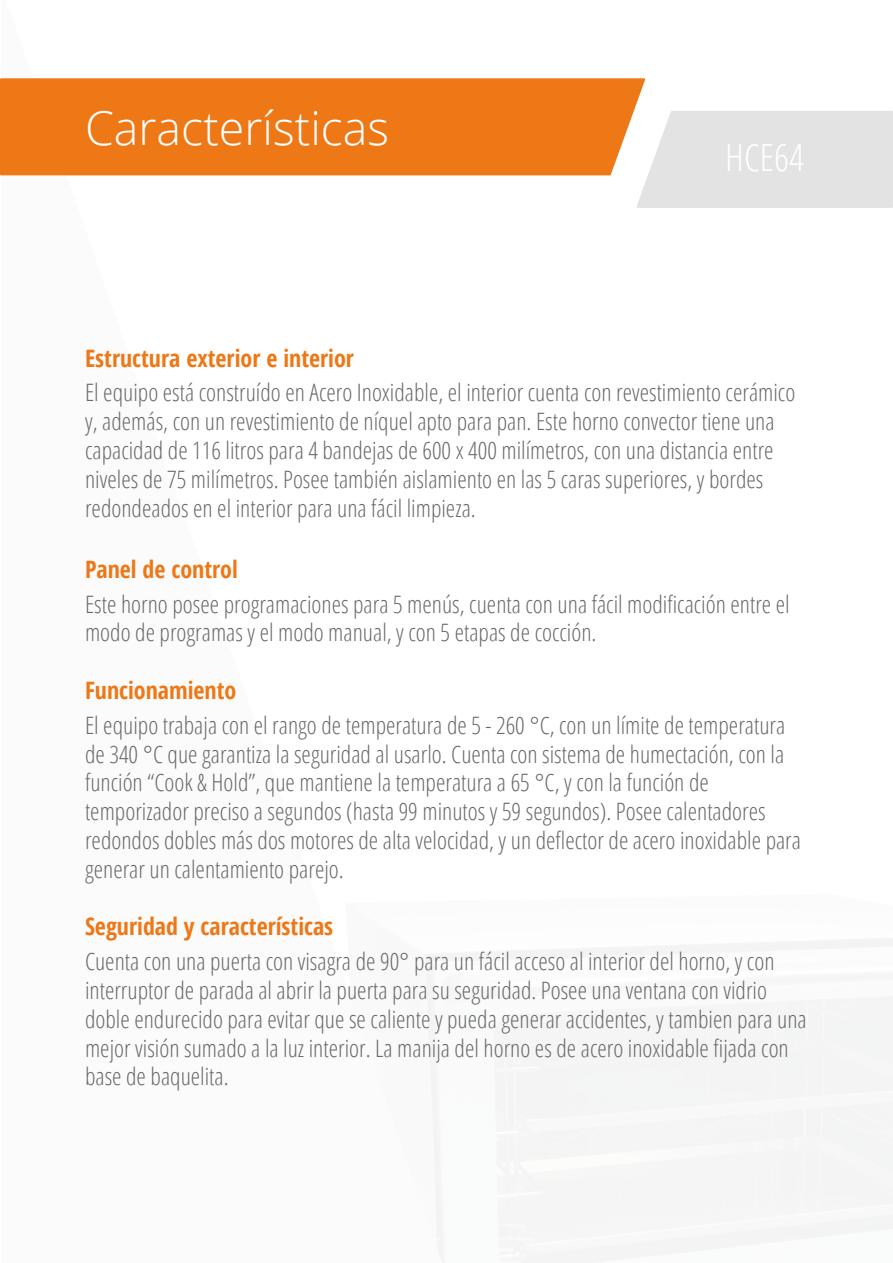
<style>
.page{position:relative;width:893px;height:1263px;background:#fff}
.page>*{position:absolute;margin:0;border:0;box-sizing:border-box;transform-origin:0 0}
.t1{font:300 46.5px "Open Sans";color:#fff}
.t2{font:300 condensed 37.5px "Open Sans";color:#fff}
.t3{font:300 condensed 24px/28.8px "Open Sans";color:#696969}
.t4{font:700 condensed 24px "Open Sans";color:#ee7716}
</style>
<div class="page">
<svg style="left:2px;top:175px;width:440px;height:1088px"></svg>
<div style="left:0;top:78px;width:645px;height:97px;background:#ee7716"></div>
<div style="left:636px;top:111px;width:257px;height:97px;background:#e3e3e3"></div>
<h1 class="t1" style="left:85px;top:96px;width:306px">Características</h1>
<h2 class="t2" style="left:725px;top:132px;width:80px">HCE64</h2>
<p class="t4" style="left:85px;top:341px;width:270px">Estructura exterior e interior</p>
<p class="t3" style="left:85px;top:377px;width:712px">El equipo está construído en Acero Inoxidable, el interior cuenta con revestimiento cerámico y, además, con un revestimiento de níquel apto para pan. Este horno convector tiene una capacidad de 116 litros para 4 bandejas de 600 x 400 milímetros, con una distancia entre niveles de 75 milímetros. Posee también aislamiento en las 5 caras superiores, y bordes redondeados en el interior para una fácil limpieza.</p>
<p class="t4" style="left:85px;top:552px;width:154px">Panel de control</p>
<p class="t3" style="left:85px;top:589px;width:706px">Este horno posee programaciones para 5 menús, cuenta con una fácil modificación entre el modo de programas y el modo manual, y con 5 etapas de cocción.</p>
<p class="t4" style="left:85px;top:673px;width:153px">Funcionamiento</p>
<p class="t3" style="left:85px;top:710px;width:717px">El equipo trabaja con el rango de temperatura de 5 - 260 °C, con un límite de temperatura de 340 °C que garantiza la seguridad al usarlo. Cuenta con sistema de humectación, con la función “Cook &amp; Hold”, que mantiene la temperatura a 65 °C, y con la función de temporizador preciso a segundos (hasta 99 minutos y 59 segundos). Posee calentadores redondos dobles más dos motores de alta velocidad, y un deflector de acero inoxidable para generar un calentamiento parejo.</p>
<p class="t4" style="left:85px;top:910px;width:250px">Seguridad y características</p>
<p class="t3" style="left:85px;top:946px;width:723px">Cuenta con una puerta con visagra de 90° para un fácil acceso al interior del horno, y con interruptor de parada al abrir la puerta para su seguridad. Posee una ventana con vidrio doble endurecido para evitar que se caliente y pueda generar accidentes, y tambien para una mejor visión sumado a la luz interior. La manija del horno es de acero inoxidable fijada con base de baquelita.</p>
</div>
